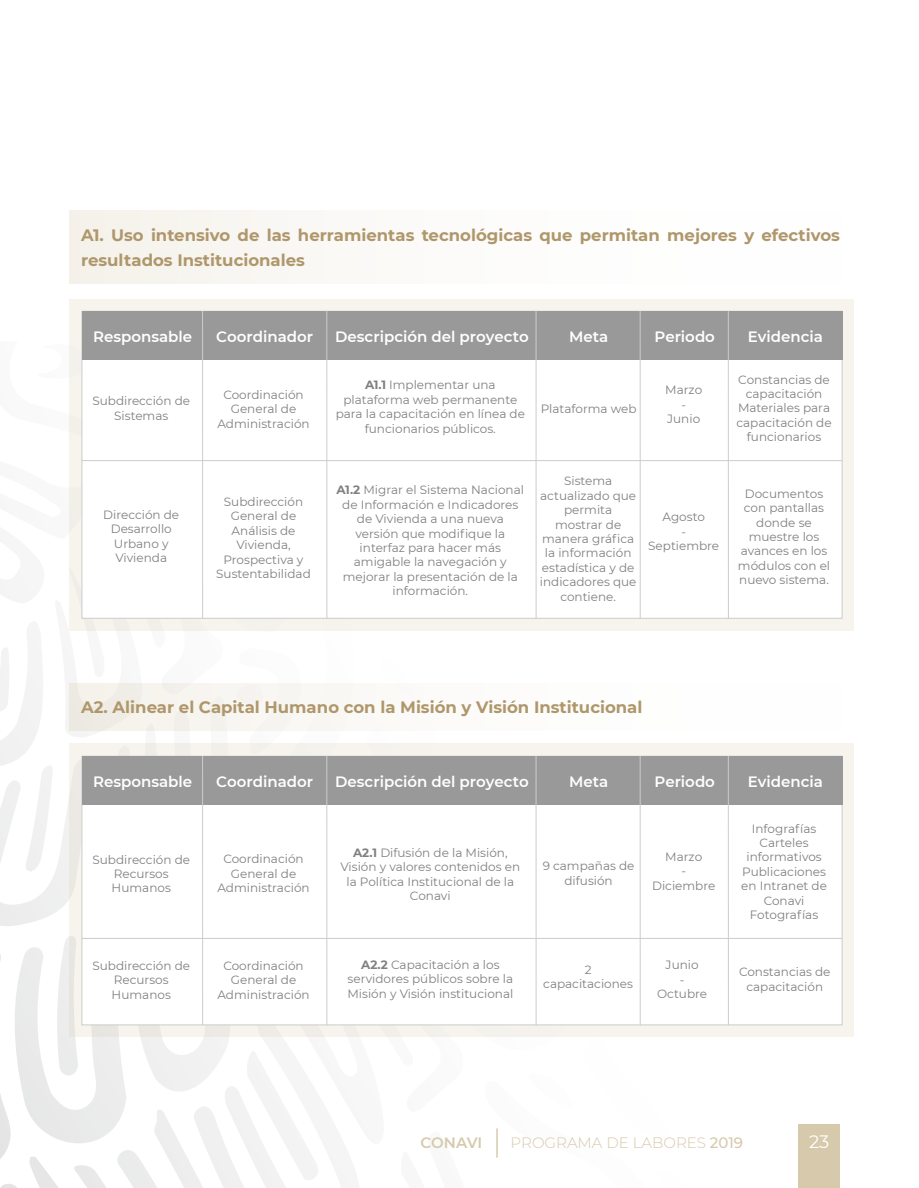
<style>
.page{position:relative;width:919px;height:1188px;background:#fff}
.page>*{position:absolute;margin:0;border:0;box-sizing:border-box;transform-origin:0 0}
.t1{font:18px "Montserrat";color:#fff}
.t2{font:700 16.5px/24.6px "Montserrat";color:#af976b}
.t3{font:600 15px "Montserrat";color:#fff}
.t4{font:300 15px "Montserrat";color:#d7c9ac}
.t5{font:600 15px "Montserrat";letter-spacing:-.015em;color:#d7c9ac}
.t6{font:12px/14.4px "Montserrat";color:#808080;text-align:center}
.s1{font-weight:700}
.s2{font-weight:500}
</style>
<div class="page">
<svg style="left:0;top:341px;width:743px;height:474px"></svg>
<div style="left:798px;top:1124px;width:41px;height:64px;background:#d7c9ac"></div>
<hr style="left:496px;top:1128px;width:1px;height:30px;background:#d7c9ac">
<div style="left:70px;top:684px;width:783px;height:47px;background:linear-gradient(to right,#f4f1eb,#fff)"></div>
<div style="left:70px;top:211px;width:783px;height:72px;background:linear-gradient(to right,#f6f3ed,#fff)"></div>
<div style="left:70px;top:299px;width:783px;height:331px;background:#f7f4ee"></div>
<div style="left:81px;top:311px;width:761px;height:308px;background:#fff;border:1px solid #ccc"></div>
<div style="left:82px;top:311px;width:759px;height:49px;background:#999"></div>
<hr style="left:202px;top:311px;width:1px;height:307px;background:#ccc">
<hr style="left:326px;top:311px;width:1px;height:307px;background:#ccc">
<hr style="left:535px;top:311px;width:1px;height:307px;background:#ccc">
<hr style="left:82px;top:460px;width:759px;height:1px;background:#ccc">
<hr style="left:639px;top:311px;width:1px;height:307px;background:#ccc">
<hr style="left:727px;top:311px;width:1px;height:307px;background:#ccc">
<div style="left:70px;top:744px;width:783px;height:293px;background:linear-gradient(to right,#f3f0ea,#f8f5ef)"></div>
<div style="left:81px;top:756px;width:761px;height:269px;background:#fff;border:1px solid #ccc"></div>
<div style="left:82px;top:756px;width:759px;height:49px;background:#999"></div>
<hr style="left:202px;top:756px;width:1px;height:269px;background:#ccc">
<hr style="left:326px;top:756px;width:1px;height:269px;background:#ccc">
<hr style="left:535px;top:756px;width:1px;height:269px;background:#ccc">
<hr style="left:82px;top:938px;width:759px;height:1px;background:#ccc">
<hr style="left:639px;top:756px;width:1px;height:269px;background:#ccc">
<hr style="left:727px;top:756px;width:1px;height:269px;background:#ccc">
<h2 class="t2" style="left:81px;top:222px;width:760px">A1. Uso intensivo de las herramientas tecnológicas que permitan mejores y efectivos resultados Institucionales</h2>
<p class="t3" style="left:93px;top:326px;width:101px">Responsable</p>
<p class="t3" style="left:216px;top:326px;width:98px">Coordinador</p>
<p class="t3" style="left:335px;top:326px;width:195px">Descripción del proyecto</p>
<p class="t3" style="left:568px;top:326px;width:41px">Meta</p>
<p class="t3" style="left:654px;top:326px;width:62px">Periodo</p>
<p class="t3" style="left:747px;top:326px;width:77px">Evidencia</p>
<p class="t6" style="left:92px;top:393px;width:99px">Subdirección de<br>Sistemas</p>
<p class="t6" style="left:103px;top:507px;width:77px">Dirección de<br>Desarrollo<br>Urbano y<br>Vivienda</p>
<p class="t6" style="left:217px;top:387px;width:94px">Coordinación<br>General de<br>Administración</p>
<p class="t6" style="left:216px;top:494px;width:96px">Subdirección<br>General de<br>Análisis de<br>Vivienda,<br>Prospectiva y<br>Sustentabilidad</p>
<p class="t6" style="left:335px;top:378px;width:191px"><span class="s1">A1.1</span> Implementar una plataforma web permanente para la capacitación en línea de funcionarios públicos.</p>
<p class="t6" style="left:540px;top:401px;width:97px">Plataforma web</p>
<p class="t6" style="left:665px;top:382px;width:38px">Marzo -<br>Junio</p>
<p class="t6" style="left:336px;top:482px;width:189px"><span class="s1">A1.2</span> Migrar el Sistema Nacional de Información e Indicadores de Vivienda a una nueva versión que modifique la interfaz para hacer más amigable la navegación y mejorar la presentación de la información.</p>
<p class="t6" style="left:539px;top:474px;width:98px">Sistema actualizado que permita mostrar de manera gráfica la información estadística y de indicadores que contiene.</p>
<p class="t6" style="left:648px;top:510px;width:72px">Agosto<br>-<br>Septiembre</p>
<p class="t6" style="left:736px;top:372px;width:97px">Constancias de capacitación<br>Materiales para capacitación de funcionarios</p>
<p class="t6" style="left:737px;top:486px;width:94px">Documentos con pantallas donde se muestre los avances en los módulos con el nuevo sistema.</p>
<h2 class="t2" style="left:81px;top:694px;width:562px">A2. Alinear el Capital Humano con la Misión y Visión Institucional</h2>
<p class="t3" style="left:93px;top:771px;width:101px">Responsable</p>
<p class="t3" style="left:216px;top:771px;width:98px">Coordinador</p>
<p class="t3" style="left:335px;top:771px;width:195px">Descripción del proyecto</p>
<p class="t3" style="left:568px;top:771px;width:41px">Meta</p>
<p class="t3" style="left:654px;top:771px;width:62px">Periodo</p>
<p class="t3" style="left:747px;top:771px;width:77px">Evidencia</p>
<p class="t6" style="left:92px;top:852px;width:99px">Subdirección de<br>Recursos<br>Humanos</p>
<p class="t6" style="left:92px;top:958px;width:99px">Subdirección de<br>Recursos<br>Humanos</p>
<p class="t6" style="left:217px;top:851px;width:94px">Coordinación<br>General de<br>Administración</p>
<p class="t6" style="left:217px;top:958px;width:94px">Coordinación<br>General de<br>Administración</p>
<p class="t6" style="left:340px;top:845px;width:181px"><span class="s1">A2.1</span> Difusión de la Misión,<br>Visión y valores contenidos en la Política Institucional de la<br>Conavi</p>
<p class="t6" style="left:347px;top:957px;width:167px"><span class="s1">A2.2</span> Capacitación a los servidores públicos sobre la<br>Misión y Visión institucional</p>
<p class="t6" style="left:542px;top:858px;width:93px">9 campañas de difusión</p>
<p class="t6" style="left:651px;top:849px;width:65px">Marzo<br>-<br>Diciembre</p>
<p class="t6" style="left:543px;top:962px;width:91px">2 capacitaciones</p>
<p class="t6" style="left:656px;top:958px;width:51px">Junio<br>-<br>Octubre</p>
<p class="t6" style="left:740px;top:821px;width:87px">Infografías<br>Carteles informativos<br>Publicaciones en Intranet de<br>Conavi<br>Fotografías</p>
<p class="t6" style="left:738px;top:964px;width:93px">Constancias de capacitación</p>
<p class="t5" style="left:420px;top:1133px;width:63px">CONAVI</p>
<p class="t4" style="left:510px;top:1133px;width:234px">PROGRAMA DE LABORES <span class="s2">2019</span></p>
<h1 class="t1" style="left:808px;top:1129px;width:22px">23</h1>
</div>
